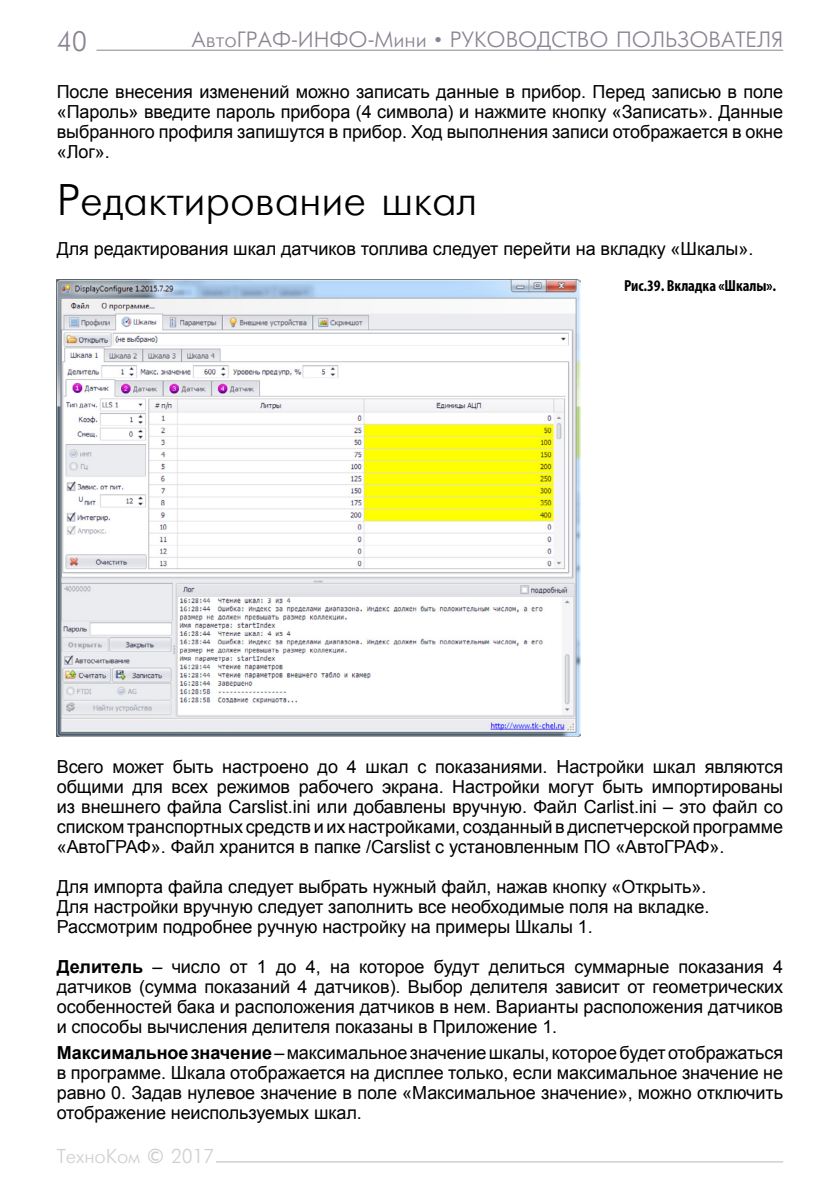
<style>
.page{position:relative;width:840px;height:1191px;background:#fff}
.page>*{position:absolute;margin:0;border:0;box-sizing:border-box;transform-origin:0 0}
.t1{font:44px "Futuris Cyrillic";letter-spacing:-.005em;color:#000}
.t2{font:28px "Futuris Cyrillic";color:#8b8392}
.t3{font:22px "Futuris Cyrillic";color:#8b8392}
.t4{font:20px "Futuris Cyrillic";letter-spacing:-.005em;color:#d0d0d0}
.t5{font:18px/20px "Arial";letter-spacing:-.005em;color:#000;text-align:justify}
.t6{font:700 condensed 16px "Myriad Pro";letter-spacing:-.005em;color:#000}
.s1{font-weight:700}
</style>
<div class="page">
<hr style="left:96px;top:50px;width:686px;height:1px;background:#8b8392">
<hr style="left:216px;top:1161px;width:566px;height:1px;background:#d0d0d0">
<img style="left:57px;top:279px;width:523px;height:457px">
<h2 class="t2" style="left:57px;top:27px;width:32px">40</h2>
<p class="t3" style="left:191px;top:28px;width:593px">АвтоГРАФ-ИНФО-Мини • РУКОВОДСТВО ПОЛЬЗОВАТЕЛЯ</p>
<p class="t5" style="left:57px;top:82px;width:727px">После внесения изменений можно записать данные в прибор. Перед записью в поле «Пароль» введите пароль прибора (4 символа) и нажмите кнопку «Записать». Данные выбранного профиля запишутся в прибор. Ход выполнения записи отображается в окне «Лог».</p>
<h1 class="t1" style="left:57px;top:178px;width:422px">Редактирование шкал</h1>
<p class="t5" style="left:57px;top:239px;width:697px">Для редактирования шкал датчиков топлива следует перейти на вкладку «Шкалы».</p>
<p class="t6" style="left:623px;top:276px;width:153px">Рис.39. Вкладка «Шкалы».</p>
<p class="t5" style="left:57px;top:757px;width:727px">Всего может быть настроено до 4 шкал с показаниями. Настройки шкал являются общими для всех режимов рабочего экрана. Настройки могут быть импортированы из внешнего файла Carslist.ini или добавлены вручную. Файл Carlist.ini – это файл со списком транспортных средств и их настройками, созданный в диспетчерской программе «АвтоГРАФ». Файл хранится в папке /Carslist с установленным ПО «АвтоГРАФ».</p>
<p class="t5" style="left:57px;top:877px;width:653px;text-align:left">Для импорта файла следует выбрать нужный файл, нажав кнопку «Открыть».<br>Для настройки вручную следует заполнить все необходимые поля на вкладке.<br>Рассмотрим подробнее ручную настройку на примеры Шкалы 1.</p>
<p class="t5" style="left:57px;top:957px;width:727px"><span class="s1">Делитель</span> – число от 1 до 4, на которое будут делиться суммарные показания 4 датчиков (сумма показаний 4 датчиков). Выбор делителя зависит от геометрических особенностей бака и расположения датчиков в нем. Варианты расположения датчиков и способы вычисления делителя показаны в Приложение 1.</p>
<p class="t5" style="left:57px;top:1042px;width:727px"><span class="s1">Максимальное значение</span> – максимальное значение шкалы, которое будет отображаться в программе. Шкала отображается на дисплее только, если максимальное значение не равно 0. Задав нулевое значение в поле «Максимальное значение», можно отключить отображение неиспользуемых шкал.</p>
<p class="t4" style="left:57px;top:1145px;width:159px">ТехноКом © 2017</p>
</div>
